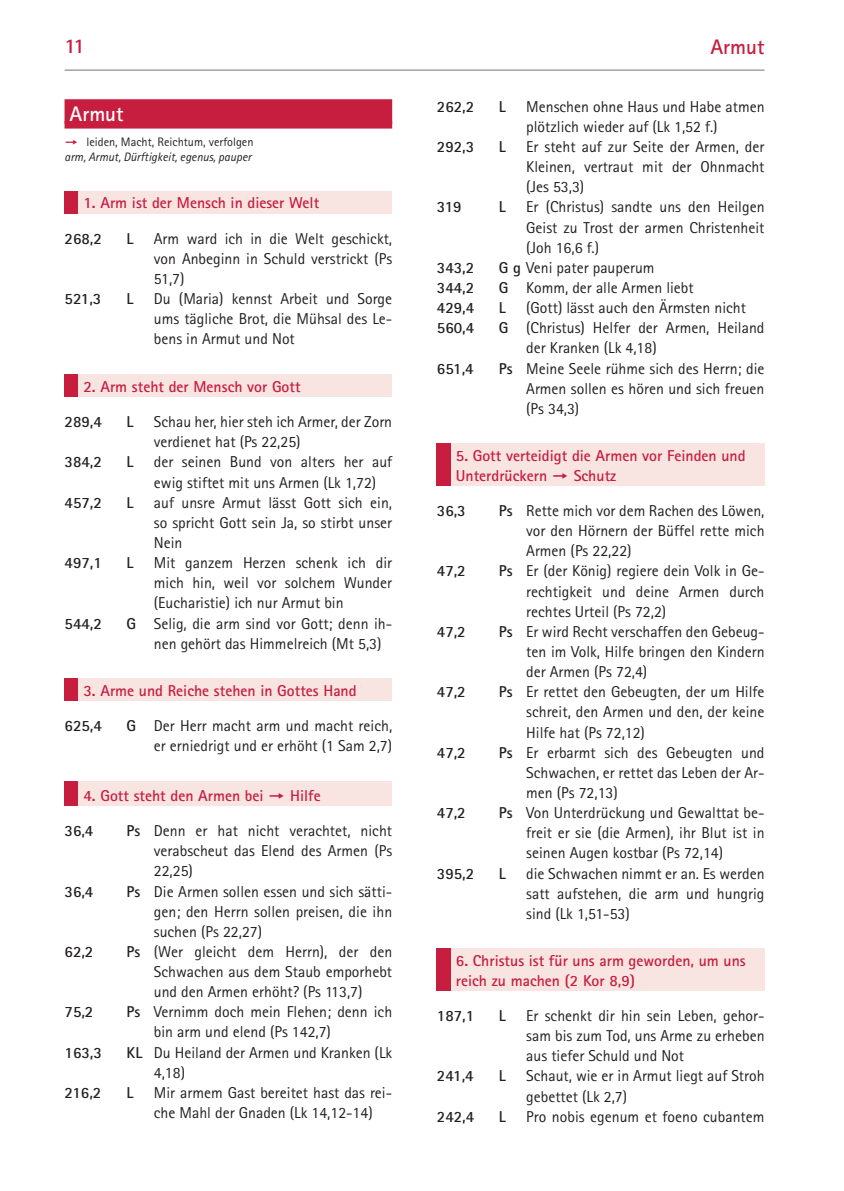
<style>
.page{position:relative;width:844px;height:1191px;background:#fff}
.page>*{position:absolute;margin:0;border:0;box-sizing:border-box;transform-origin:0 0}
.t1{font:700 21px "Rotis Sans Serif";color:#c71e3f}
.t2{font:700 21px "Rotis Sans Serif";color:#fff}
.t3{font:15.75px/20.1px "Rotis Sans Serif";color:#231f20;text-align:justify}
.t4{font:700 15.75px/20.1px "Rotis Sans Serif";color:#c71e3f}
.t5{font:700 15.75px "Rotis Sans Serif";color:#231f20}
.t6{font:italic 12.25px "Rotis Sans Serif";color:#231f20}
.t7{font:12.25px "Rotis Sans Serif";color:#231f20}
.s1{font-weight:700}
</style>
<div class="page">
<hr style="left:64px;top:69px;width:700px;height:2px;background:#939598">
<div style="left:64px;top:99px;width:328px;height:25px;background:#c71e3f"></div>
<div style="left:64px;top:121px;width:328px;height:8px;background:#c71e3f"></div>
<div style="left:64px;top:191px;width:14px;height:23px;background:#c71e3f"></div>
<div style="left:78px;top:191px;width:314px;height:23px;background:#f8e5e1"></div>
<div style="left:64px;top:374px;width:14px;height:23px;background:#c71e3f"></div>
<div style="left:78px;top:374px;width:314px;height:23px;background:#f8e5e1"></div>
<div style="left:64px;top:678px;width:14px;height:23px;background:#c71e3f"></div>
<div style="left:78px;top:678px;width:314px;height:23px;background:#f8e5e1"></div>
<div style="left:64px;top:781px;width:14px;height:25px;background:#c71e3f"></div>
<div style="left:78px;top:781px;width:314px;height:25px;background:#f8e5e1"></div>
<div style="left:437px;top:443px;width:14px;height:43px;background:#c71e3f"></div>
<div style="left:451px;top:443px;width:313px;height:43px;background:#f8e5e1"></div>
<div style="left:437px;top:948px;width:14px;height:43px;background:#c71e3f"></div>
<div style="left:451px;top:948px;width:313px;height:43px;background:#f8e5e1"></div>
<h1 class="t1" style="left:64px;top:33px;width:22px">11</h1>
<h1 class="t1" style="left:710px;top:33px;width:56px">Armut</h1>
<h1 class="t2" style="left:69px;top:101px;width:56px">Armut</h1>
<p class="t7" style="left:86px;top:135px;width:168px">leiden, Macht, Reichtum, verfolgen</p>
<p class="t6" style="left:64px;top:150px;width:188px">arm, Armut, Dürftigkeit, egenus, pauper</p>
<p class="t4" style="left:83px;top:192px;width:237px">1. Arm ist der Mensch in dieser Welt</p>
<p class="t5" style="left:64px;top:228px;width:39px">268,2</p>
<p class="t5" style="left:126px;top:228px;width:8px">L</p>
<p class="t3" style="left:154px;top:228px;width:240px">Arm ward ich in die Welt geschickt, von Anbeginn in Schuld verstrickt (Ps 51,7)</p>
<p class="t5" style="left:64px;top:289px;width:38px">521,3</p>
<p class="t5" style="left:126px;top:289px;width:8px">L</p>
<p class="t3" style="left:154px;top:289px;width:240px">Du (Maria) kennst Arbeit und Sorge ums tägliche Brot, die Mühsal des Le&shy;bens in Armut und Not</p>
<p class="t4" style="left:83px;top:376px;width:218px">2. Arm steht der Mensch vor Gott</p>
<p class="t5" style="left:64px;top:412px;width:39px">289,4</p>
<p class="t5" style="left:126px;top:412px;width:8px">L</p>
<p class="t3" style="left:154px;top:411px;width:240px">Schau her, hier steh ich Armer, der Zorn verdienet hat (Ps 22,25)</p>
<p class="t5" style="left:64px;top:452px;width:39px">384,2</p>
<p class="t5" style="left:126px;top:452px;width:8px">L</p>
<p class="t3" style="left:154px;top:452px;width:240px">der seinen Bund von alters her auf ewig stiftet mit uns Armen (Lk 1,72)</p>
<p class="t5" style="left:64px;top:492px;width:39px">457,2</p>
<p class="t5" style="left:126px;top:492px;width:8px">L</p>
<p class="t3" style="left:154px;top:492px;width:240px">auf unsre Armut lässt Gott sich ein, so spricht Gott sein Ja, so stirbt unser Nein</p>
<p class="t5" style="left:64px;top:553px;width:39px">497,1</p>
<p class="t5" style="left:126px;top:553px;width:8px">L</p>
<p class="t3" style="left:154px;top:552px;width:240px">Mit ganzem Herzen schenk ich dir mich hin, weil vor solchem Wunder (Eucharistie) ich nur Armut bin</p>
<p class="t5" style="left:64px;top:613px;width:39px">544,2</p>
<p class="t3" style="left:154px;top:613px;width:240px;text-indent:-27px"><span class="s1">G</span> Selig, die arm sind vor Gott; denn ih&shy;nen gehört das Himmelreich (Mt 5,3)</p>
<p class="t4" style="left:83px;top:680px;width:274px">3. Arme und Reiche stehen in Gottes Hand</p>
<p class="t5" style="left:64px;top:716px;width:39px">625,4</p>
<p class="t3" style="left:126px;top:716px;width:267px;text-align:right"><span class="s1">G</span> Der Herr macht arm und macht reich, er erniedrigt und er erhöht (1 Sam 2,7)</p>
<p class="t4" style="left:83px;top:785px;width:181px">4. Gott steht den Armen bei</p>
<p class="t4" style="left:290px;top:785px;width:32px">Hilfe</p>
<p class="t5" style="left:64px;top:820px;width:30px">36,4</p>
<p class="t3" style="left:154px;top:820px;width:240px;text-indent:-27px"><span class="s1">Ps</span> Denn er hat nicht verachtet, nicht verabscheut das Elend des Armen (Ps 22,25)</p>
<p class="t5" style="left:64px;top:881px;width:30px">36,4</p>
<p class="t3" style="left:154px;top:881px;width:240px;text-indent:-27px"><span class="s1">Ps</span> Die Armen sollen essen und sich sätti&shy;gen; den Herrn sollen preisen, die ihn suchen (Ps 22,27)</p>
<p class="t5" style="left:64px;top:941px;width:30px">62,2</p>
<p class="t3" style="left:154px;top:941px;width:240px;text-indent:-27px"><span class="s1">Ps</span> (Wer gleicht dem Herrn), der den Schwachen aus dem Staub emporhebt und den Armen erhöht? (Ps 113,7)</p>
<p class="t5" style="left:64px;top:1002px;width:30px">75,2</p>
<p class="t3" style="left:154px;top:1001px;width:240px;text-indent:-27px"><span class="s1">Ps</span> Vernimm doch mein Flehen; denn ich bin arm und elend (Ps 142,7)</p>
<p class="t5" style="left:64px;top:1042px;width:39px">163,3</p>
<p class="t3" style="left:154px;top:1042px;width:240px;text-indent:-27px"><span class="s1">KL</span> Du Heiland der Armen und Kranken (Lk<br>4,18)</p>
<p class="t5" style="left:64px;top:1082px;width:38px">216,2</p>
<p class="t5" style="left:126px;top:1082px;width:8px">L</p>
<p class="t3" style="left:154px;top:1082px;width:240px">Mir armem Gast bereitet hast das rei&shy;che Mahl der Gnaden (Lk 14,12-14)</p>
<p class="t5" style="left:437px;top:96px;width:39px">262,2</p>
<p class="t5" style="left:499px;top:96px;width:8px">L</p>
<p class="t3" style="left:526px;top:96px;width:240px">Menschen ohne Haus und Habe atmen plötzlich wieder auf (Lk 1,52 f.)</p>
<p class="t5" style="left:437px;top:137px;width:39px">292,3</p>
<p class="t5" style="left:499px;top:137px;width:8px">L</p>
<p class="t3" style="left:526px;top:136px;width:240px">Er steht auf zur Seite der Armen, der Kleinen, vertraut mit der Ohnmacht (Jes 53,3)</p>
<p class="t5" style="left:437px;top:197px;width:26px">319</p>
<p class="t5" style="left:499px;top:197px;width:8px">L</p>
<p class="t3" style="left:526px;top:197px;width:240px">Er (Christus) sandte uns den Heilgen Geist zu Trost der armen Christenheit (Joh 16,6 f.)</p>
<p class="t5" style="left:437px;top:257px;width:39px">343,2</p>
<p class="t3" style="left:499px;top:257px;width:157px"><span class="s1">G g</span> Veni pater pauperum</p>
<p class="t5" style="left:437px;top:278px;width:39px">344,2</p>
<p class="t3" style="left:499px;top:277px;width:196px"><span class="s1">G</span> Komm, der alle Armen liebt</p>
<p class="t5" style="left:437px;top:298px;width:39px">429,4</p>
<p class="t5" style="left:499px;top:298px;width:8px">L</p>
<p class="t3" style="left:526px;top:298px;width:221px">(Gott) lässt auch den Ärmsten nicht</p>
<p class="t5" style="left:437px;top:318px;width:39px">560,4</p>
<p class="t3" style="left:526px;top:318px;width:240px;text-indent:-27px"><span class="s1">G</span> (Christus) Helfer der Armen, Heiland der Kranken (Lk 4,18)</p>
<p class="t5" style="left:437px;top:358px;width:38px">651,4</p>
<p class="t3" style="left:526px;top:358px;width:240px;text-indent:-27px"><span class="s1">Ps</span> Meine Seele rühme sich des Herrn; die Armen sollen es hören und sich freuen (Ps 34,3)</p>
<p class="t4" style="left:455px;top:445px;width:291px">5. Gott verteidigt die Armen vor Feinden und<br>Unterdrückern</p>
<p class="t4" style="left:573px;top:465px;width:44px">Schutz</p>
<p class="t5" style="left:437px;top:501px;width:30px">36,3</p>
<p class="t3" style="left:526px;top:500px;width:240px;text-indent:-27px"><span class="s1">Ps</span> Rette mich vor dem Rachen des Löwen, vor den Hörnern der Büffel rette mich Armen (Ps 22,22)</p>
<p class="t5" style="left:437px;top:561px;width:30px">47,2</p>
<p class="t3" style="left:526px;top:561px;width:240px;text-indent:-27px"><span class="s1">Ps</span> Er (der König) regiere dein Volk in Ge&shy;rechtigkeit und deine Armen durch rechtes Urteil (Ps 72,2)</p>
<p class="t5" style="left:437px;top:621px;width:30px">47,2</p>
<p class="t3" style="left:526px;top:621px;width:240px;text-indent:-27px"><span class="s1">Ps</span> Er wird Recht verschaffen den Gebeug&shy;ten im Volk, Hilfe bringen den Kindern der Armen (Ps 72,4)</p>
<p class="t5" style="left:437px;top:682px;width:30px">47,2</p>
<p class="t3" style="left:526px;top:682px;width:240px;text-indent:-27px"><span class="s1">Ps</span> Er rettet den Gebeugten, der um Hilfe schreit, den Armen und den, der keine Hilfe hat (Ps 72,12)</p>
<p class="t5" style="left:437px;top:742px;width:30px">47,2</p>
<p class="t3" style="left:526px;top:742px;width:240px;text-indent:-27px"><span class="s1">Ps</span> Er erbarmt sich des Gebeugten und Schwachen, er rettet das Leben der Ar&shy;men (Ps 72,13)</p>
<p class="t5" style="left:437px;top:802px;width:30px">47,2</p>
<p class="t3" style="left:526px;top:802px;width:240px;text-indent:-27px"><span class="s1">Ps</span> Von Unterdrückung und Gewalttat be&shy;freit er sie (die Armen), ihr Blut ist in seinen Augen kostbar (Ps 72,14)</p>
<p class="t5" style="left:437px;top:863px;width:39px">395,2</p>
<p class="t5" style="left:499px;top:863px;width:8px">L</p>
<p class="t3" style="left:526px;top:863px;width:240px">die Schwachen nimmt er an. Es werden satt aufstehen, die arm und hungrig sind (Lk 1,51-53)</p>
<p class="t4" style="left:455px;top:950px;width:291px">6. Christus ist für uns arm geworden, um uns reich zu machen (2 Kor 8,9)</p>
<p class="t5" style="left:437px;top:1005px;width:39px">187,1</p>
<p class="t5" style="left:499px;top:1005px;width:8px">L</p>
<p class="t3" style="left:526px;top:1005px;width:240px">Er schenkt dir hin sein Leben, gehor&shy;sam bis zum Tod, uns Arme zu erheben aus tiefer Schuld und Not</p>
<p class="t5" style="left:437px;top:1066px;width:38px">241,4</p>
<p class="t5" style="left:499px;top:1066px;width:8px">L</p>
<p class="t3" style="left:526px;top:1066px;width:240px">Schaut, wie er in Armut liegt auf Stroh gebettet (Lk 2,7)</p>
<p class="t5" style="left:437px;top:1106px;width:39px">242,4</p>
<p class="t5" style="left:499px;top:1106px;width:8px">L</p>
<p class="t3" style="left:526px;top:1106px;width:240px">Pro nobis egenum et foeno cubantem</p>
</div>
